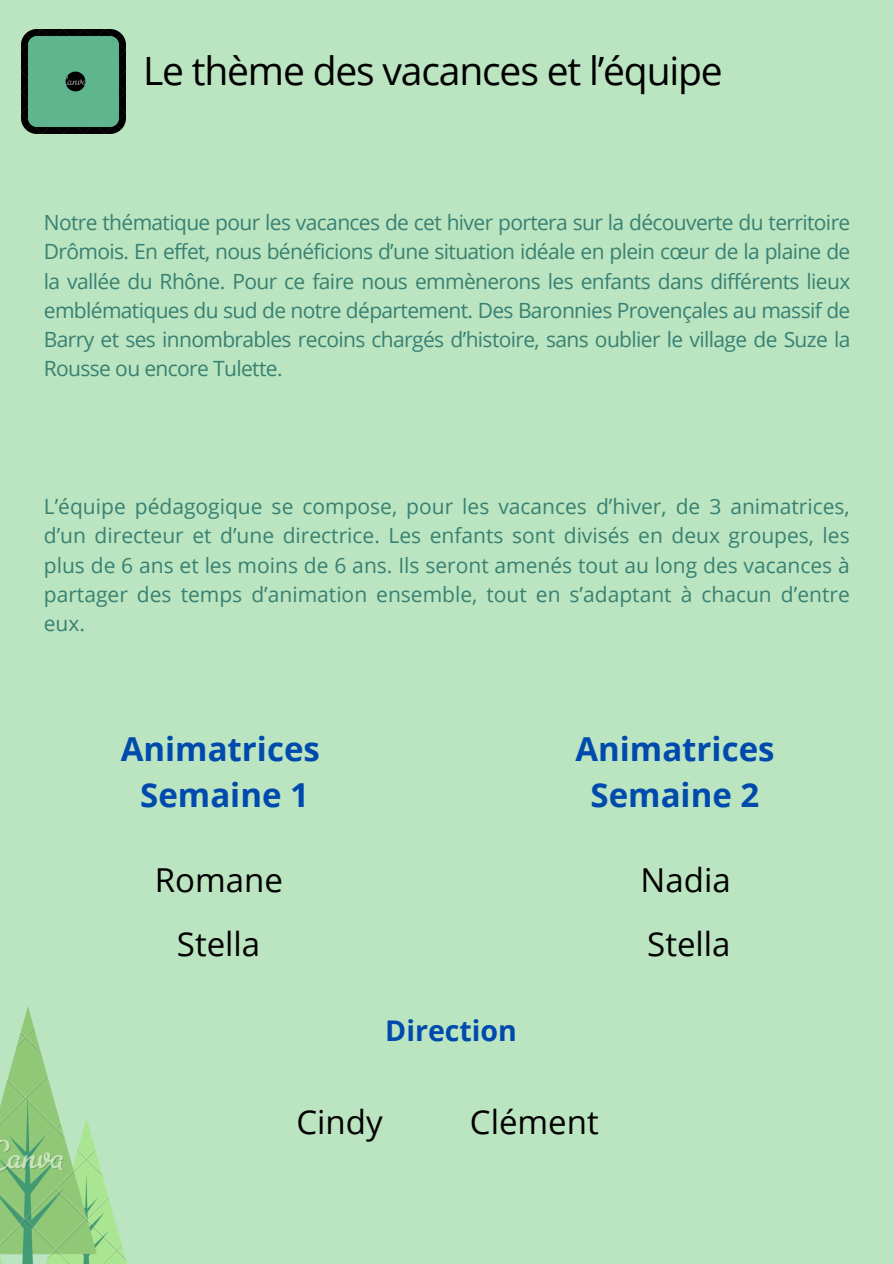
<style>
.page{position:relative;width:894px;height:1264px;background:#fff}
.page>*{position:absolute;margin:0;border:0;box-sizing:border-box;transform-origin:0 0}
.t1{font:39px "Open Sans";letter-spacing:-.03em;color:#000}
.t2{font:700 33px/46.2px "Open Sans";color:#004aad;text-align:center}
.t3{font:33px "Open Sans";color:#000}
.t4{font:700 28.5px "Open Sans";color:#004aad}
.t5{font:21px/29.2px "Open Sans";letter-spacing:-.015em;color:#388172;text-align:justify}
</style>
<div class="page">
<div style="left:0;top:0;width:893px;height:1263px;background:#bbe4c1"></div>
<img style="left:0;top:1006px;width:127px;height:257px">
<img style="left:21px;top:30px;width:104px;height:103px">
<h1 class="t1" style="left:143px;top:44px;width:581px">Le thème des vacances et l’équipe</h1>
<p class="t5" style="left:44px;top:207px;width:807px">Notre thématique pour les vacances de cet hiver portera sur la découverte du territoire Drômois. En effet, nous bénéficions d’une situation idéale en plein cœur de la plaine de la vallée du Rhône. Pour ce faire nous emmènerons les enfants dans différents lieux emblématiques du sud de notre département. Des Baronnies Provençales au massif de Barry et ses innombrables recoins chargés d’histoire, sans oublier le village de Suze la Rousse ou encore Tulette.</p>
<p class="t5" style="left:44px;top:491px;width:807px">L’équipe pédagogique se compose, pour les vacances d’hiver, de 3 animatrices, d’un directeur et d’une directrice. Les enfants sont divisés en deux groupes, les plus de 6 ans et les moins de 6 ans. Ils seront amenés tout au long des vacances à partager des temps d’animation ensemble, tout en s’adaptant à chacun d’entre eux.</p>
<p class="t2" style="left:121px;top:725px;width:201px">Animatrices<br>Semaine 1</p>
<h2 class="t2" style="left:575px;top:725px;width:201px">Animatrices<br>Semaine 2</h2>
<h3 class="t3" style="left:155px;top:856px;width:130px">Romane</h3>
<h3 class="t3" style="left:177px;top:920px;width:85px">Stella</h3>
<h2 class="t4" style="left:385px;top:1010px;width:133px">Direction</h2>
<h3 class="t3" style="left:296px;top:1098px;width:88px">Cindy</h3>
<h3 class="t3" style="left:469px;top:1098px;width:130px">Clément</h3>
<h4 class="t3" style="left:640px;top:856px;width:92px">Nadia</h4>
<p class="t3" style="left:647px;top:920px;width:85px">Stella</p>
</div>
